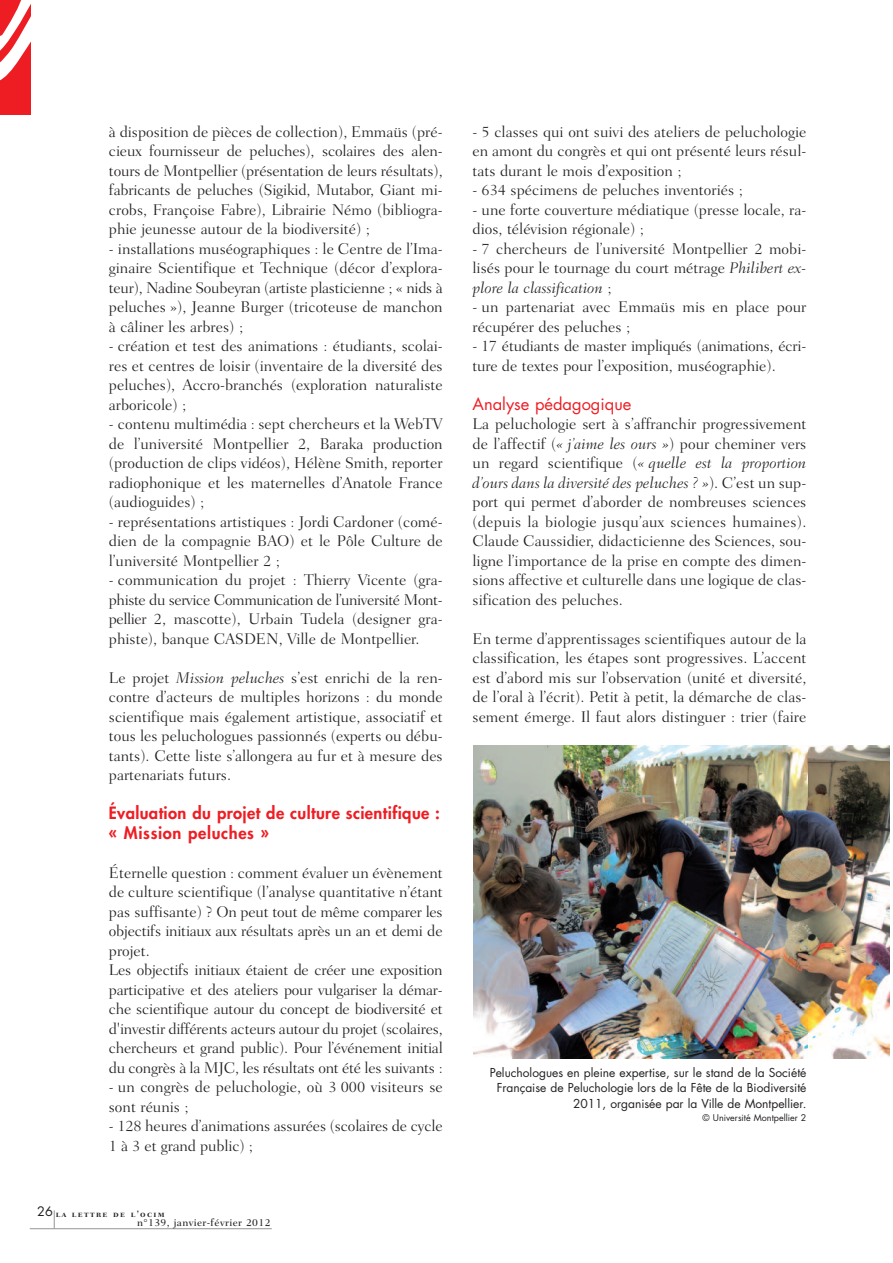
<style>
.page{position:relative;width:893px;height:1263px;background:#fff}
.page>*{position:absolute;margin:0;border:0;box-sizing:border-box;transform-origin:0 0}
.t1{font:800 16.5px/19.5px "Futura";letter-spacing:.025em;color:#ee1d23}
.t2{font:16.5px "Futura";color:#ee1d23}
.t3{font:300 15.75px/19.5px "Fairfield LH";color:#231f20;text-align:justify}
.t4{font:12px/15.8px "Futura";color:#231f20;text-align:right}
.t5{font:500 10.5px "Fairfield LH";letter-spacing:.04em;color:#231f20}
.t6{font:9px "Futura";color:#231f20}
.t7{font:9px "Fairfield LH Bold SC";letter-spacing:.15em;color:#231f20}
.s1{font-style:italic}
.s2{font-family:"Futura";font-size:12.75px}
</style>
<div class="page">
<svg style="left:54px;top:1210px;width:1px;height:18px"></svg>
<hr style="left:30px;top:1228px;width:242px;height:1px;background:#939598">
<svg style="left:0;top:0;width:30px;height:114px"></svg>
<img style="left:473px;top:746px;width:417px;height:312px">
<p class="t3" style="left:109px;top:123px;width:335px">à disposition de pièces de collection), Emmaüs (pré&shy;cieux fournisseur de peluches), scolaires des alen&shy;tours de Montpellier (présentation de leurs résultats), fabricants de peluches (Sigikid, Mutabor, Giant mi&shy;crobs, Françoise Fabre), Librairie Némo (bibliogra&shy;phie jeunesse autour de la biodiversité) ;</p>
<p class="t3" style="left:109px;top:240px;width:335px">- installations muséographiques : le Centre de l’Ima&shy;ginaire Scientifique et Technique (décor d’explora&shy;teur), Nadine Soubeyran (artiste plasticienne ; « nids à peluches »), Jeanne Burger (tricoteuse de manchon à câliner les arbres) ;</p>
<p class="t3" style="left:109px;top:337px;width:335px">- création et test des animations : étudiants, scolai&shy;res et centres de loisir (inventaire de la diversité des peluches), Accro-branchés (exploration naturaliste arboricole) ;</p>
<p class="t3" style="left:109px;top:415px;width:335px">- contenu multimédia : sept chercheurs et la WebTV de l’université Montpellier 2, Baraka production (production de clips vidéos), Hélène Smith, reporter radiophonique et les maternelles d’Anatole France (audioguides) ;</p>
<p class="t3" style="left:109px;top:513px;width:335px">- représentations artistiques : Jordi Cardoner (comé&shy;dien de la compagnie BAO) et le Pôle Culture de l’université Montpellier 2 ;</p>
<p class="t3" style="left:109px;top:571px;width:335px">- communication du projet : Thierry Vicente (gra&shy;phiste du service Communication de l’université Mont&shy;pellier 2, mascotte), Urbain Tudela (designer gra&shy;phiste), banque CASDEN, Ville de Montpellier.</p>
<p class="t3" style="left:109px;top:669px;width:335px">Le projet <span class="s1">Mission peluches</span> s’est enrichi de la ren&shy;contre d’acteurs de multiples horizons : du monde scientifique mais également artistique, associatif et tous les peluchologues passionnés (experts ou débu&shy;tants). Cette liste s’allongera au fur et à mesure des partenariats futurs.</p>
<p class="t1" style="left:109px;top:804px;width:332px">Évaluation du projet de culture scientifique : « Mission peluches »</p>
<p class="t3" style="left:109px;top:864px;width:335px;text-align:left">Éternelle question : comment évaluer un évènement de culture scientifique (l’analyse quantitative n’étant pas suffisante) ? On peut tout de même comparer les objectifs initiaux aux résultats après un an et demi de projet.<br>Les objectifs initiaux étaient de créer une exposition participative et des ateliers pour vulgariser la démar&shy;che scientifique autour du concept de biodiversité et d'investir différents acteurs autour du projet (scolaires, chercheurs et grand public). Pour l’événement initial du congrès à la MJC, les résultats ont été les suivants :</p>
<p class="t3" style="left:109px;top:1078px;width:335px">- un congrès de peluchologie, où 3 000 visiteurs se sont réunis ;</p>
<p class="t3" style="left:109px;top:1117px;width:335px">- 128 heures d’animations assurées (scolaires de cycle<br>1 à 3 et grand public) ;</p>
<p class="t7" style="left:37px;top:1210px;width:129px"><span class="s2">26</span> la lettre de l’ocim</p>
<p class="t5" style="left:137px;top:1218px;width:135px">n°139, janvier-février 2012</p>
<p class="t3" style="left:472px;top:123px;width:335px">- 5 classes qui ont suivi des ateliers de peluchologie en amont du congrès et qui ont présenté leurs résul&shy;tats durant le mois d’exposition ;</p>
<p class="t3" style="left:472px;top:181px;width:272px">- 634 spécimens de peluches inventoriés ;</p>
<p class="t3" style="left:472px;top:201px;width:335px">- une forte couverture médiatique (presse locale, ra&shy;dios, télévision régionale) ;</p>
<p class="t3" style="left:472px;top:240px;width:335px">- 7 chercheurs de l’université Montpellier 2 mobi&shy;lisés pour le tournage du court métrage <span class="s1">Philibert ex&shy;plore la classification</span> ;</p>
<p class="t3" style="left:472px;top:298px;width:335px">- un partenariat avec Emmaüs mis en place pour récupérer des peluches ;</p>
<p class="t3" style="left:472px;top:337px;width:335px">- 17 étudiants de master impliqués (animations, écri&shy;ture de textes pour l’exposition, muséographie).</p>
<p class="t2" style="left:473px;top:396px;width:160px">Analyse pédagogique</p>
<p class="t3" style="left:473px;top:415px;width:335px">La peluchologie sert à s’affranchir progressivement de l’affectif (<span class="s1">« j’aime les ours »</span>) pour cheminer vers un regard scientifique (<span class="s1">« quelle est la proportion d’ours dans la diversité des peluches ? »</span>). C’est un sup&shy;port qui permet d’aborder de nombreuses sciences (depuis la biologie jusqu’aux sciences humaines).<br>Claude Caussidier, didacticienne des Sciences, sou&shy;ligne l’importance de la prise en compte des dimen&shy;sions affective et culturelle dans une logique de clas&shy;sification des peluches.</p>
<p class="t3" style="left:473px;top:630px;width:335px">En terme d’apprentissages scientifiques autour de la classification, les étapes sont progressives. L’accent est d’abord mis sur l’observation (unité et diversité, de l’oral à l’écrit). Petit à petit, la démarche de clas&shy;sement émerge. Il faut alors distinguer : trier (faire</p>
<p class="t4" style="left:490px;top:1065px;width:318px">Peluchologues en pleine expertise, sur le stand de la Société<br>Française de Peluchologie lors de la Fête de la Biodiversité<br>2011, organisée par la Ville de Montpellier.</p>
<p class="t6" style="left:703px;top:1114px;width:105px">© Université Montpellier 2</p>
</div>
